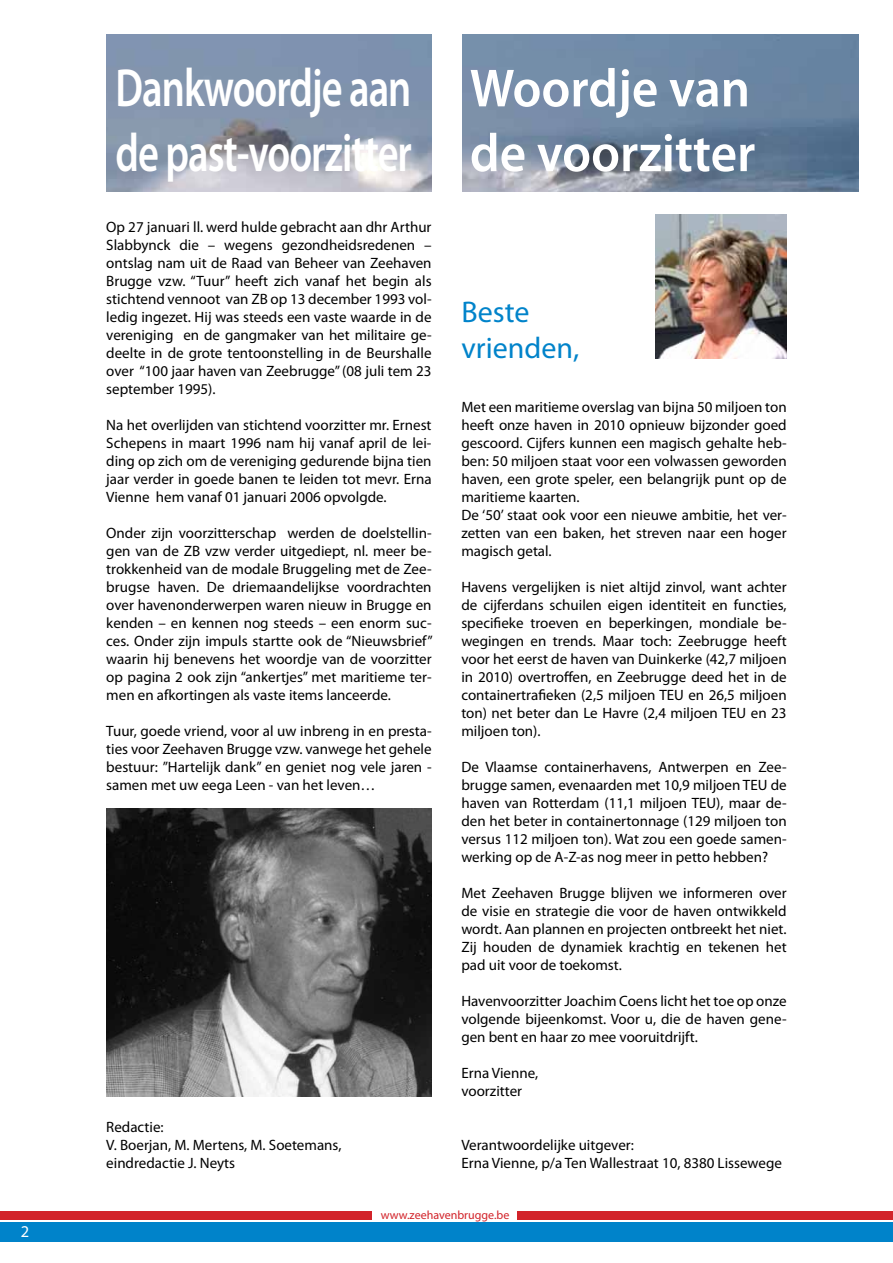
<style>
.page{position:relative;width:893px;height:1263px;background:#fff}
.page>*{position:absolute;margin:0;border:0;box-sizing:border-box;transform-origin:0 0}
.t1{font:600 54px/64.8px "Myriad Pro";letter-spacing:-.025em;color:#fff;scale:.75 1}
.t2{font:600 54px/64.8px "Myriad Pro";color:#fff;scale:.95 1}
.t3{font:30px/36px "Myriad Pro";color:#0083ca}
.t4{font:16.5px "Myriad Pro";color:#fff}
.t5{font:15px/18px "Myriad Pro";color:#000;text-align:justify}
.t6{font:12px "Myriad Pro";color:#d2232a}
</style>
<div class="page">
<div style="left:0;top:1222px;width:893px;height:20px;background:#0083ca"></div>
<div style="left:0;top:1211px;width:372px;height:9px;background:#d2232a"></div>
<div style="left:517px;top:1211px;width:376px;height:8px;background:#d2232a"></div>
<img style="left:106px;top:34px;width:753px;height:157px">
<img style="left:655px;top:214px;width:132px;height:144px">
<div style="left:432px;top:19px;width:29px;height:187px;background:#fff"></div>
<img style="left:106px;top:808px;width:326px;height:288px">
<p class="t4" style="left:21px;top:1223px;width:10px">2</p>
<h1 class="t1" style="left:116px;top:57px;width:397px">Dankwoordje aan de past-voorzitter</h1>
<p class="t5" style="left:106px;top:219px;width:327px">Op 27 januari ll. werd hulde gebracht aan dhr Arthur Slabbynck die – wegens gezondheidsredenen – ontslag nam uit de Raad van Beheer van Zeehaven Brugge vzw. “Tuur” heeft zich vanaf het begin als stichtend vennoot van ZB op 13 december 1993 vol&shy;ledig ingezet. Hij was steeds een vaste waarde in de vereniging en de gangmaker van het militaire ge&shy;deelte in de grote tentoonstelling in de Beurshalle over “100 jaar haven van Zeebrugge” (08 juli tem 23 september 1995).</p>
<p class="t5" style="left:106px;top:417px;width:327px">Na het overlijden van stichtend voorzitter mr. Ernest Schepens in maart 1996 nam hij vanaf april de lei&shy;ding op zich om de vereniging gedurende bijna tien jaar verder in goede banen te leiden tot mevr. Erna Vienne hem vanaf 01 januari 2006 opvolgde.</p>
<p class="t5" style="left:106px;top:525px;width:328px">Onder zijn voorzitterschap werden de doelstellin&shy;gen van de ZB vzw verder uitgediept, nl. meer be&shy;trokkenheid van de modale Bruggeling met de Zee&shy;brugse haven. De driemaandelijkse voordrachten over havenonderwerpen waren nieuw in Brugge en kenden – en kennen nog steeds – een enorm suc&shy;ces. Onder zijn impuls startte ook de “Nieuwsbrief” waarin hij benevens het woordje van de voorzitter op pagina 2 ook zijn “ankertjes” met maritieme ter&shy;men en afkortingen als vaste items lanceerde.</p>
<p class="t5" style="left:106px;top:723px;width:327px">Tuur, goede vriend, voor al uw inbreng in en presta&shy;ties voor Zeehaven Brugge vzw. vanwege het gehele bestuur: ”Hartelijk dank” en geniet nog vele jaren - samen met uw eega Leen - van het leven…</p>
<p class="t5" style="left:106px;top:1119px;width:237px;text-align:left">Redactie:<br>V. Boerjan, M. Mertens, M. Soetemans, eindredactie J. Neyts</p>
<h1 class="t2" style="left:470px;top:57px;width:302px">Woordje van de voorzitter</h1>
<h2 class="t3" style="left:461px;top:295px;width:119px">Beste vrienden,</h2>
<p class="t5" style="left:461px;top:399px;width:327px;text-align:left">Met een maritieme overslag van bijna 50 miljoen ton heeft onze haven in 2010 opnieuw bijzonder goed gescoord. Cijfers kunnen een magisch gehalte heb&shy;ben: 50 miljoen staat voor een volwassen geworden haven, een grote speler, een belangrijk punt op de maritieme kaarten.<br>De ‘50’ staat ook voor een nieuwe ambitie, het ver&shy;zetten van een baken, het streven naar een hoger magisch getal.</p>
<p class="t5" style="left:461px;top:579px;width:327px">Havens vergelijken is niet altijd zinvol, want achter de cijferdans schuilen eigen identiteit en functies, specifieke troeven en beperkingen, mondiale be&shy;wegingen en trends. Maar toch: Zeebrugge heeft voor het eerst de haven van Duinkerke (42,7 miljoen in 2010) overtroffen, en Zeebrugge deed het in de containertrafieken (2,5 miljoen TEU en 26,5 miljoen ton) net beter dan Le Havre (2,4 miljoen TEU en 23 miljoen ton).</p>
<p class="t5" style="left:461px;top:759px;width:327px">De Vlaamse containerhavens, Antwerpen en Zee&shy;brugge samen, evenaarden met 10,9 miljoen TEU de haven van Rotterdam (11,1 miljoen TEU), maar de&shy;den het beter in containertonnage (129 miljoen ton versus 112 miljoen ton). Wat zou een goede samen&shy;werking op de A-Z-as nog meer in petto hebben?</p>
<p class="t5" style="left:461px;top:885px;width:327px">Met Zeehaven Brugge blijven we informeren over de visie en strategie die voor de haven ontwikkeld wordt. Aan plannen en projecten ontbreekt het niet.<br>Zij houden de dynamiek krachtig en tekenen het pad uit voor de toekomst.</p>
<p class="t5" style="left:461px;top:993px;width:327px">Havenvoorzitter Joachim Coens licht het toe op onze volgende bijeenkomst. Voor u, die de haven gene&shy;gen bent en haar zo mee vooruitdrijft.</p>
<p class="t5" style="left:461px;top:1065px;width:78px">Erna Vienne, voorzitter</p>
<p class="t5" style="left:461px;top:1137px;width:322px">Verantwoordelijke uitgever:<br>Erna Vienne, p/a Ten Wallestraat 10, 8380 Lissewege</p>
<p class="t6" style="left:381px;top:1208px;width:130px">www.zeehavenbrugge.be</p>
</div>
